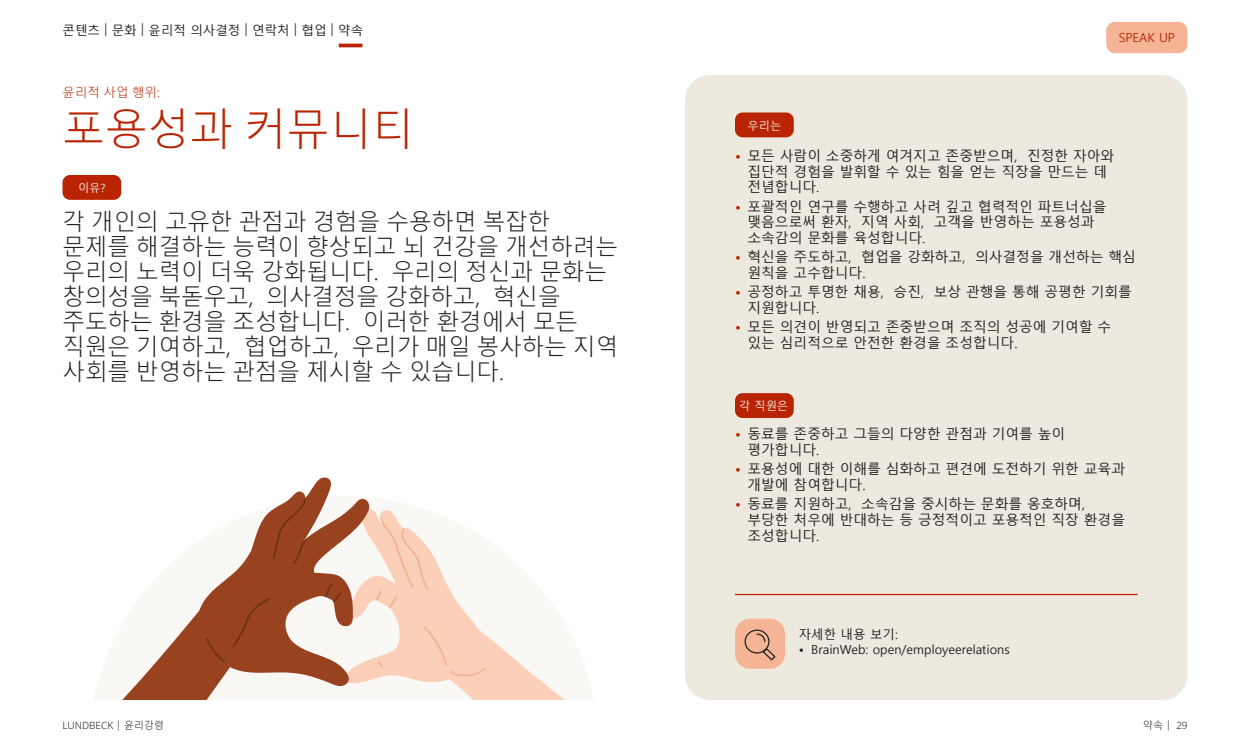
<style>
.page{position:relative;width:1250px;height:750px;background:#fff}
.page>*{position:absolute;margin:0;border:0;box-sizing:border-box;transform-origin:0 0}
.t1{font:300 42.5px "Malgun Gothic";color:#b92504}
.t2{font:300 22.5px/25px "Malgun Gothic";color:#22201f}
.t3{font:13.75px/15.6px "Malgun Gothic";color:#22201f}
.t4{font:12.5px "Malgun Gothic";color:#22201f}
.t5{font:300 12.5px "Malgun Gothic";color:#b92504}
.t6{font:12.5px "Malgun Gothic";color:#b92504}
.t7{font:11.25px "Malgun Gothic";color:#ede9de}
.t8{font:300 10px "Noto Sans";color:#22201f}
.s1{font-family:"Malgun Gothic"}
.s2{color:#b92504}
</style>
<div class="page">
<div style="left:1106px;top:22px;width:82px;height:31px;background:#f5b496;border-radius:9px"></div>
<hr style="left:339px;top:44px;width:23px;height:3px;background:#b92504">
<div style="left:685px;top:75px;width:503px;height:625px;background:#ede9de;border-radius:25px"></div>
<div style="left:735px;top:112px;width:59px;height:25px;background:#b92504;border-radius:8px"></div>
<div style="left:62px;top:175px;width:59px;height:25px;background:#b92504;border-radius:8px"></div>
<hr style="left:735px;top:594px;width:403px;height:1px;background:#b92504">
<div style="left:735px;top:619px;width:50px;height:50px;background:#f5b496;border-radius:15px"></div>
<svg style="left:744px;top:629px;width:32px;height:32px"></svg>
<svg style="left:369px;top:508px;width:196px;height:192px;fill:#faf8f5"></svg>
<svg style="left:378px;top:661px;width:5px;height:7px"></svg>
<svg style="left:375px;top:516px;width:54px;height:92px"></svg>
<svg style="left:423px;top:626px;width:64px;height:51px;background:#fbcfb7"></svg>
<svg style="left:122px;top:477px;width:247px;height:223px"></svg>
<svg style="left:272px;top:496px;width:37px;height:68px;background:#9c4d2d"></svg>
<svg style="left:325px;top:583px;width:17px;height:20px"></svg>
<svg style="left:233px;top:598px;width:37px;height:49px;background:#96401e"></svg>
<svg style="left:205px;top:637px;width:21px;height:26px"></svg>
<div style="left:735px;top:393px;width:59px;height:25px;background:#b92504;border-radius:8px"></div>
<p class="t4" style="left:63px;top:23px;width:302px">콘텐츠 | 문화 | 윤리적 의사결정 | 연락처 | 협업 | 약속</p>
<p class="t5" style="left:62px;top:85px;width:99px">윤리적 사업 행위:</p>
<h1 class="t1" style="left:62px;top:105px;width:353px">포용성과 커뮤니티</h1>
<p class="t7" style="left:78px;top:181px;width:29px">이유?</p>
<h2 class="t2" style="left:62px;top:209px;width:557px">각 개인의 고유한 관점과 경험을 수용하면 복잡한 문제를 해결하는 능력이 향상되고 뇌 건강을 개선하려는 우리의 노력이 더욱 강화됩니다. 우리의 정신과 문화는 창의성을 북돋우고, 의사결정을 강화하고, 혁신을 주도하는 환경을 조성합니다. 이러한 환경에서 모든 직원은 기여하고, 협업하고, 우리가 매일 봉사하는 지역 사회를 반영하는 관점을 제시할 수 있습니다.</h2>
<p class="t8" style="left:62px;top:719px;width:103px">LUNDBECK | <span class="s1">윤리강령</span></p>
<p class="t7" style="left:748px;top:120px;width:35px">우리는</p>
<p class="t6" style="left:1119px;top:30px;width:58px">SPEAK UP</p>
<p class="t3" style="left:747px;top:149px;width:368px;text-indent:-12px"><span class="s2">•</span> 모든 사람이 소중하게 여겨지고 존중받으며, 진정한 자아와 집단적 경험을 발휘할 수 있는 힘을 얻는 직장을 만드는 데 전념합니다.</p>
<p class="t3" style="left:747px;top:199px;width:361px;text-indent:-12px"><span class="s2">•</span> 포괄적인 연구를 수행하고 사려 깊고 협력적인 파트너십을 맺음으로써 환자, 지역 사회, 고객을 반영하는 포용성과 소속감의 문화를 육성합니다.</p>
<p class="t3" style="left:747px;top:250px;width:390px;text-indent:-12px"><span class="s2">•</span> 혁신을 주도하고, 협업을 강화하고, 의사결정을 개선하는 핵심 원칙을 고수합니다.</p>
<p class="t3" style="left:747px;top:285px;width:386px;text-indent:-12px"><span class="s2">•</span> 공정하고 투명한 채용, 승진, 보상 관행을 통해 공평한 기회를 지원합니다.</p>
<p class="t3" style="left:747px;top:320px;width:365px;text-indent:-12px"><span class="s2">•</span> 모든 의견이 반영되고 존중받으며 조직의 성공에 기여할 수 있는 심리적으로 안전한 환경을 조성합니다.</p>
<p class="t7" style="left:739px;top:399px;width:50px">각 직원은</p>
<p class="t3" style="left:747px;top:427px;width:319px;text-indent:-12px"><span class="s2">•</span> 동료를 존중하고 그들의 다양한 관점과 기여를 높이 평가합니다.</p>
<p class="t3" style="left:747px;top:462px;width:379px;text-indent:-12px"><span class="s2">•</span> 포용성에 대한 이해를 심화하고 편견에 도전하기 위한 교육과 개발에 참여합니다.</p>
<p class="t3" style="left:747px;top:497px;width:379px;line-height:16px;text-indent:-12px"><span class="s2">•</span> 동료를 지원하고, 소속감을 중시하는 문화를 옹호하며, 부당한 처우에 반대하는 등 긍정적이고 포용적인 직장 환경을 조성합니다.</p>
<p class="t4" style="left:799px;top:627px;width:101px">자세한 내용 보기:</p>
<p class="t4" style="left:799px;top:642px;width:213px">• BrainWeb: open/employeerelations</p>
<p class="t8" style="left:1143px;top:719px;width:46px"><span class="s1">약속</span> | 29</p>
</div>
